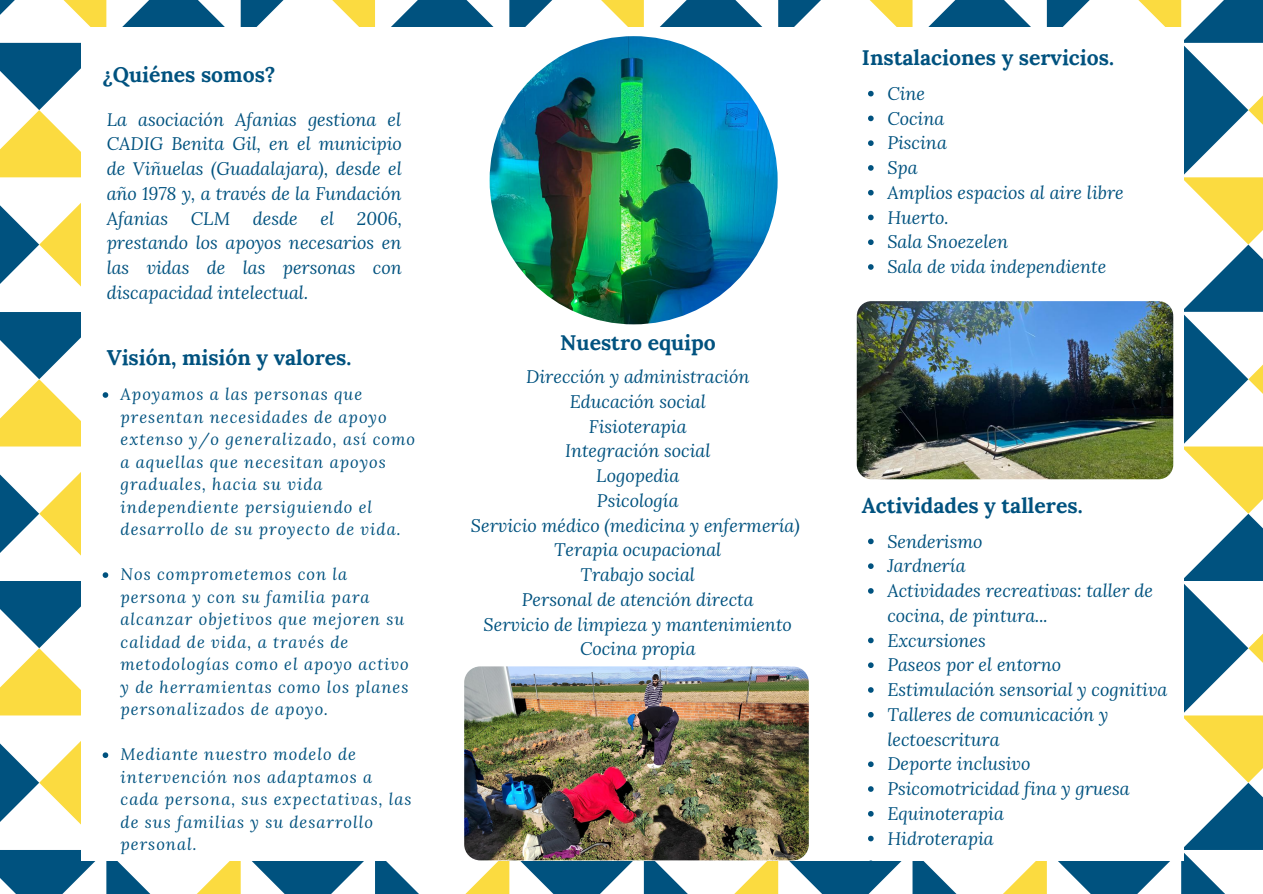
<style>
.page{position:relative;width:1263px;height:894px;background:#fff}
.page>*{position:absolute;margin:0;border:0;box-sizing:border-box;transform-origin:0 0}
.t1{font:700 21.15px "Lora";color:#00527f}
.t2{font:italic 18px/24.8px "Lora";color:#00527f;text-align:justify}
.t3{font:italic 16.5px/22.5px "Lora";letter-spacing:.06em;color:#00527f}
</style>
<div class="page">
<img style="left:0;top:0;width:1263px;height:893px">
<p class="t1" style="left:102px;top:61px;width:175px">¿Quiénes somos?</p>
<p class="t2" style="left:107px;top:106px;width:297px">La asociación Afanias gestiona el CADIG Benita Gil, en el municipio de Viñuelas (Guadalajara), desde el año 1978 y, a través de la Fundación Afanias</p>
<p class="t2" style="left:191px;top:205px;width:41px">CLM</p>
<p class="t2" style="left:253px;top:205px;width:46px">desde</p>
<p class="t2" style="left:320px;top:205px;width:15px">el</p>
<p class="t2" style="left:107px;top:205px;width:297px;text-indent:250px">2006, prestando los apoyos necesarios en las vidas de las personas con discapacidad intelectual.</p>
<p class="t1" style="left:107px;top:343px;width:246px">Visión, misión y valores.</p>
<p class="t3" style="left:121px;top:382px;width:296px">Apoyamos a las personas que presentan necesidades de apoyo extenso y/o generalizado, así como a aquellas que necesitan apoyos graduales, hacia su vida independiente persiguiendo el desarrollo de su proyecto de vida.</p>
<p class="t3" style="left:121px;top:562px;width:290px">Nos comprometemos con la persona y con su familia para alcanzar objetivos que mejoren su calidad de vida, a través de metodologías como el apoyo activo y de herramientas como los planes personalizados de apoyo.</p>
<p class="t3" style="left:121px;top:742px;width:293px">Mediante nuestro modelo de intervención nos adaptamos a cada persona, sus expectativas, las de sus familias y su desarrollo personal.</p>
<p class="t1" style="left:560px;top:329px;width:157px">Nuestro equipo</p>
<p class="t2" style="left:526px;top:363px;width:225px">Dirección y administración</p>
<p class="t2" style="left:570px;top:388px;width:138px">Educación social</p>
<p class="t2" style="left:589px;top:413px;width:99px">Fisioterapia</p>
<p class="t2" style="left:565px;top:438px;width:147px">Integración social</p>
<p class="t2" style="left:596px;top:462px;width:84px">Logopedia</p>
<p class="t2" style="left:597px;top:487px;width:83px">Psicología</p>
<p class="t2" style="left:471px;top:512px;width:330px">Servicio médico (medicina y enfermería)</p>
<p class="t2" style="left:554px;top:537px;width:169px">Terapia ocupacional</p>
<p class="t2" style="left:581px;top:561px;width:116px">Trabajo social</p>
<p class="t2" style="left:522px;top:586px;width:233px">Personal de atención directa</p>
<p class="t2" style="left:484px;top:611px;width:310px">Servicio de limpieza y mantenimiento</p>
<p class="t2" style="left:580px;top:636px;width:117px">Cocina propia</p>
<p class="t1" style="left:862px;top:44px;width:254px">Instalaciones y servicios.</p>
<p class="t2" style="left:887px;top:81px;width:39px">Cine</p>
<p class="t2" style="left:887px;top:105px;width:58px">Cocina</p>
<p class="t2" style="left:887px;top:130px;width:61px">Piscina</p>
<p class="t2" style="left:887px;top:155px;width:32px">Spa</p>
<p class="t2" style="left:887px;top:180px;width:238px">Amplios espacios al aire libre</p>
<p class="t2" style="left:887px;top:204px;width:63px">Huerto.</p>
<p class="t2" style="left:887px;top:229px;width:122px">Sala Snoezelen</p>
<p class="t2" style="left:887px;top:254px;width:220px">Sala de vida independiente</p>
<p class="t1" style="left:862px;top:492px;width:222px">Actividades y talleres.</p>
<p class="t2" style="left:887px;top:528px;width:97px">Senderismo</p>
<p class="t2" style="left:887px;top:553px;width:80px">Jardnería</p>
<p class="t2" style="left:887px;top:577px;width:267px">Actividades recreativas: taller de cocina, de pintura...</p>
<p class="t2" style="left:887px;top:627px;width:100px">Excursiones</p>
<p class="t2" style="left:887px;top:652px;width:175px">Paseos por el entorno</p>
<p class="t2" style="left:887px;top:676px;width:282px">Estimulación sensorial y cognitiva</p>
<p class="t2" style="left:887px;top:701px;width:222px">Talleres de comunicación y lectoescritura</p>
<p class="t2" style="left:887px;top:751px;width:145px">Deporte inclusivo</p>
<p class="t2" style="left:887px;top:775px;width:244px">Psicomotricidad fina y gruesa</p>
<p class="t2" style="left:887px;top:800px;width:118px">Equinoterapia</p>
<p class="t2" style="left:887px;top:825px;width:108px">Hidroterapia</p>
</div>
